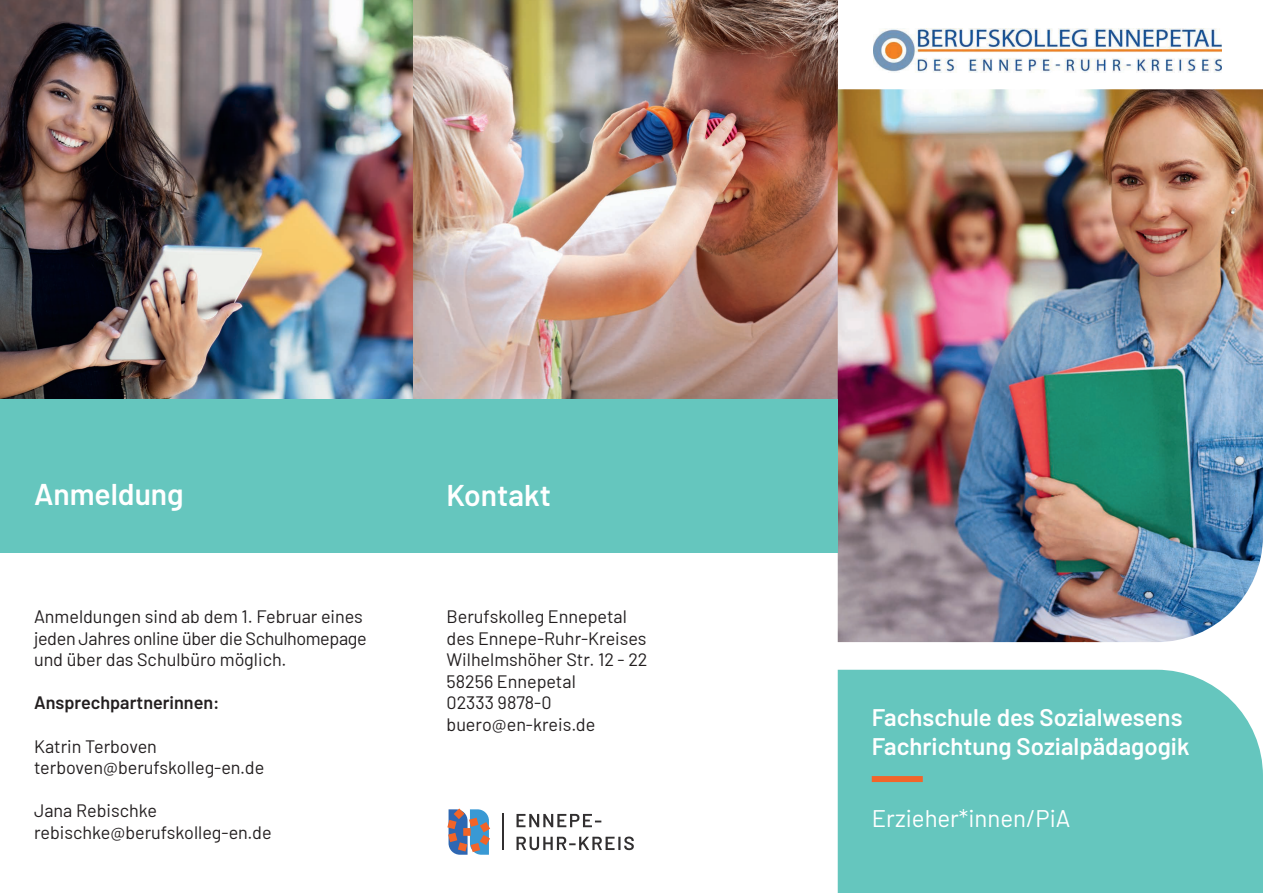
<style>
.page{position:relative;width:1263px;height:893px;background:#fff}
.page>*{position:absolute;margin:0;border:0;box-sizing:border-box;transform-origin:0 0}
.t1{font:600 30px "Barlow";color:#fff}
.t2{font:600 24px/28.8px "Barlow";color:#fff}
.t3{font:24px "Barlow";color:#fff}
.t4{font:18px/21.6px "Barlow";color:#231f20}
.t5{font:600 18px "Barlow";color:#231f20}
.t6{font:600 18px "Barlow";color:#fff}
</style>
<div class="page">
<div style="left:838px;top:670px;width:425px;height:223px;background:#65c6be"></div>
<div style="left:1246px;top:773px;width:17px;height:120px;background:#65c6be"></div>
<img style="left:412px;top:0;width:426px;height:400px">
<img style="left:838px;top:89px;width:425px;height:553px">
<img style="left:0;top:0;width:412px;height:400px">
<div style="left:0;top:400px;width:838px;height:153px;background:#65c6be"></div>
<svg style="left:447px;top:808px;width:43px;height:47px;background:#8a90a6"></svg>
<svg style="left:516px;top:814px;width:85px;height:13px"></svg>
<svg style="left:516px;top:836px;width:118px;height:14px"></svg>
<hr style="left:502px;top:814px;width:1px;height:36px;background:#312f30">
<div style="left:872px;top:776px;width:51px;height:6px;background:#f1652b"></div>
<img style="left:874px;top:28px;width:347px;height:45px">
<h1 class="t1" style="left:34px;top:472px;width:151px">Anmeldung</h1>
<h1 class="t1" style="left:446px;top:473px;width:106px">Kontakt</h1>
<p class="t6" style="left:446px;top:491px;width:106px">PKW-Anreise</p>
<p class="t4" style="left:34px;top:604px;width:334px">Anmeldungen sind ab dem 1. Februar eines jeden Jahres online über die Schulhomepage und über das Schulbüro möglich.</p>
<p class="t5" style="left:34px;top:690px;width:187px">Ansprechpartnerinnen:</p>
<p class="t4" style="left:34px;top:734px;width:232px">Katrin Terboven terboven@berufskolleg-en.de</p>
<p class="t4" style="left:34px;top:799px;width:239px">Jana Rebischke rebischke@berufskolleg-en.de</p>
<p class="t4" style="left:446px;top:604px;width:203px">Berufskolleg Ennepetal des Ennepe-Ruhr-Kreises<br>Wilhelmshöher Str. 12 - 22<br>58256 Ennepetal<br>02333 9878-0 buero@en-kreis.de</p>
<h2 class="t2" style="left:872px;top:701px;width:319px">Fachschule des Sozialwesens<br>Fachrichtung Sozialpädagogik</h2>
<h2 class="t3" style="left:872px;top:801px;width:200px">Erzieher*innen/PiA</h2>
</div>
